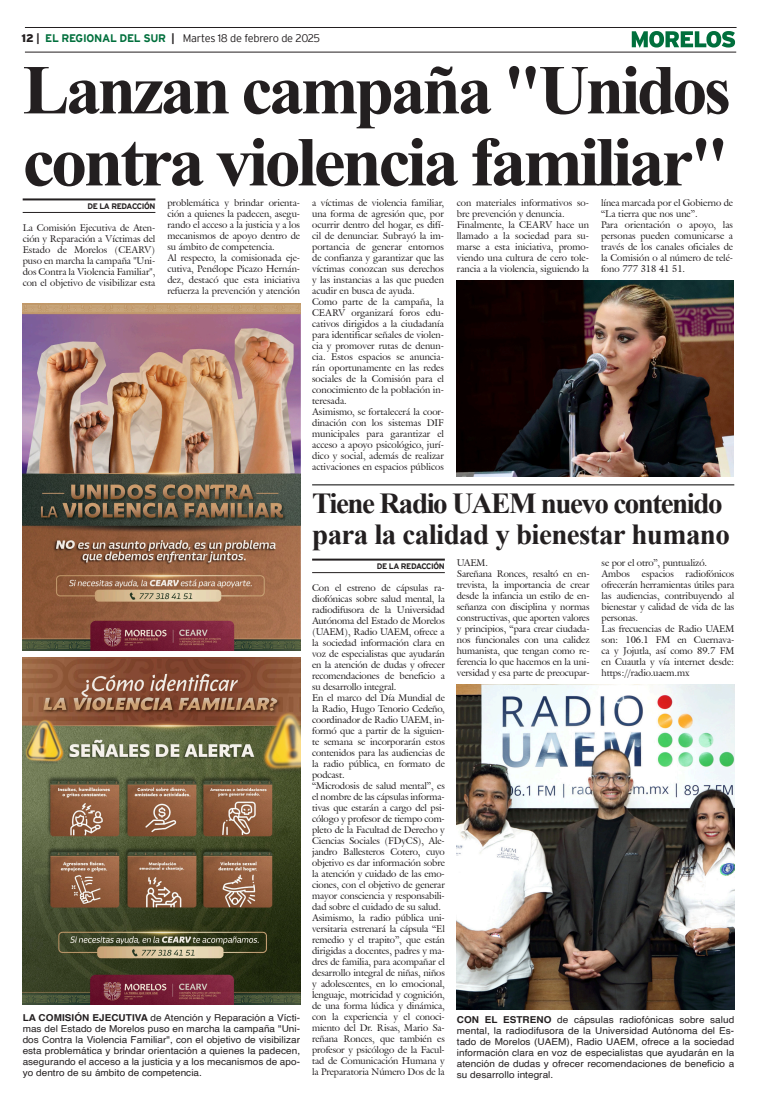
<style>
.page{position:relative;width:757px;height:1106px;background:#fff}
.page>*{position:absolute;margin:0;border:0;box-sizing:border-box;transform-origin:0 0}
.Cabeza_01{font:700 70px "Times New Roman";letter-spacing:-.05em;color:#231f20}
.Cabeza_02{font:700 29px "Times New Roman";letter-spacing:-.035em;color:#231f20}
.t1{font:300 11px "Interstate";letter-spacing:-.025em;color:#231f20}
.t2{font:9.5px/11px "Galliard IT Cby BT";color:#231f20;text-align:justify}
.Pie_de_foto{font:9.5px/11px "Helvetica";letter-spacing:.005em;color:#231f20;text-align:justify;scale:1.05 1}
.t3{font:700 8px "Interstate";letter-spacing:-.05em;color:#231f20}
.s1{font-weight:900}
.s2{font-weight:700}
.s3{font-weight:700;color:#006f3c}
</style>
<div class="page">
<hr style="left:25px;top:27px;width:711px;height:1px;background:#231f20">
<hr style="left:25px;top:52px;width:711px;height:1px;background:#231f20">
<svg style="left:632px;top:31px;width:103px;height:17px"></svg>
<hr style="left:23px;top:198px;width:132px;height:2px;background:#231f20">
<hr style="left:23px;top:212px;width:132px;height:1px;background:#231f20">
<hr style="left:312px;top:558px;width:133px;height:2px;background:#231f20">
<hr style="left:312px;top:572px;width:133px;height:1px;background:#231f20">
<hr style="left:312px;top:484px;width:422px;height:1px;background:#000">
<img style="left:23px;top:303px;width:277px;height:347px">
<img style="left:23px;top:657px;width:277px;height:347px">
<img style="left:456px;top:280px;width:277px;height:197px">
<img style="left:456px;top:685px;width:278px;height:324px">
<p class="t1" style="left:21px;top:32px;width:300px"><span class="s1">12</span> <span class="s2">|</span> <span class="s3">EL REGIONAL DEL SUR</span> <span class="s2">|</span> Martes 18 de febrero de 2025</p>
<p class="Cabeza_01" style="left:23px;top:39px;width:710px">Lanzan campaña "Unidos</p>
<p class="Cabeza_01" style="left:23px;top:111px;width:708px">contra violencia familiar"</p>
<p class="t3" style="left:87px;top:202px;width:69px">DE LA REDACCIÓN</p>
<p class="t2" style="left:167px;top:197px;width:134px">problemática y brindar orienta&shy;ción a quienes la padecen, asegu&shy;rando el acceso a la justicia y a los mecanismos de apoyo dentro de su ámbito de competencia.</p>
<p class="t2" style="left:167px;top:252px;width:134px">Al respecto, la comisionada eje&shy;cutiva, Penélope Picazo Hernán&shy;dez, destacó que esta iniciativa refuerza la prevención y atención</p>
<p class="t2" style="left:312px;top:197px;width:133px">a víctimas de violencia familiar, una forma de agresión que, por ocurrir dentro del hogar, es difí&shy;cil de denunciar. Subrayó la im&shy;portancia de generar entornos de confianza y garantizar que las víctimas conozcan sus derechos y las instancias a las que pueden acudir en busca de ayuda.</p>
<p class="t2" style="left:312px;top:296px;width:133px">Como parte de la campaña, la CEARV organizará foros edu&shy;cativos dirigidos a la ciudadanía para identificar señales de violen&shy;cia y promover rutas de denun&shy;cia. Estos espacios se anuncia&shy;rán oportunamente en las redes sociales de la Comisión para el conocimiento de la población in&shy;teresada.</p>
<p class="t2" style="left:312px;top:406px;width:133px">Asimismo, se fortalecerá la coor&shy;dinación con los sistemas DIF municipales para garantizar el acceso a apoyo psicológico, jurí&shy;dico y social, además de realizar activaciones en espacios públicos</p>
<p class="t2" style="left:601px;top:197px;width:134px">línea marcada por el Gobierno de “La tierra que nos une”.</p>
<p class="t2" style="left:601px;top:219px;width:134px">Para orientación o apoyo, las personas pueden comunicarse a través de los canales oficiales de la Comisión o al número de telé&shy;fono 777 318 41 51.</p>
<p class="t2" style="left:457px;top:197px;width:134px">con materiales informativos so&shy;bre prevención y denuncia.</p>
<p class="t2" style="left:457px;top:219px;width:134px">Finalmente, la CEARV hace un llamado a la sociedad para su&shy;marse a esta iniciativa, promo&shy;viendo una cultura de cero tole&shy;rancia a la violencia, siguiendo la</p>
<p class="t2" style="left:23px;top:222px;width:134px">La Comisión Ejecutiva de Aten&shy;ción y Reparación a Víctimas del Estado de Morelos (CEARV) puso en marcha la campaña "Uni&shy;dos Contra la Violencia Familiar", con el objetivo de visibilizar esta</p>
<p class="Pie_de_foto" style="left:23px;top:1012px;width:266px"><span class="s2">LA COMISIÓN EJECUTIVA</span> de Atención y Reparación a Vícti&shy;mas del Estado de Morelos puso en marcha la campaña "Uni&shy;dos Contra la Violencia Familiar", con el objetivo de visibilizar esta problemática y brindar orientación a quienes la padecen, asegurando el acceso a la justicia y a los mecanismos de apo&shy;yo dentro de su ámbito de competencia.</p>
<p class="Cabeza_02" style="left:312px;top:482px;width:412px">Tiene Radio UAEM nuevo contenido</p>
<p class="Cabeza_02" style="left:312px;top:513px;width:419px">para la calidad y bienestar humano</p>
<p class="t3" style="left:377px;top:562px;width:69px">DE LA REDACCIÓN</p>
<p class="t2" style="left:457px;top:557px;width:33px">UAEM.</p>
<p class="t2" style="left:457px;top:568px;width:134px">Sareñana Ronces, resaltó en en&shy;trevista, la importancia de crear desde la infancia un estilo de en&shy;señanza con disciplina y normas constructivas, que aporten valores y principios, “para crear ciudada&shy;nos funcionales con una calidez humanista, que tengan como re&shy;ferencia lo que hacemos en la uni&shy;versidad y esa parte de preocupar-</p>
<p class="t2" style="left:601px;top:557px;width:107px">se por el otro”, puntualizó.</p>
<p class="t2" style="left:601px;top:568px;width:134px">Ambos espacios radiofónicos ofrecerán herramientas útiles para las audiencias, contribuyendo al bienestar y calidad de vida de las personas.</p>
<p class="t2" style="left:601px;top:623px;width:134px">Las frecuencias de Radio UAEM son: 106.1 FM en Cuernava&shy;ca y Jojutla, así como 89.7 FM en Cuautla y vía internet desde: https://radio.uaem.mx</p>
<p class="t2" style="left:312px;top:582px;width:134px">Con el estreno de cápsulas ra&shy;diofónicas sobre salud mental, la radiodifusora de la Universidad Autónoma del Estado de Morelos (UAEM), Radio UAEM, ofrece a la sociedad información clara en voz de especialistas que ayudarán en la atención de dudas y ofrecer recomendaciones de beneficio a su desarrollo integral.</p>
<p class="t2" style="left:312px;top:692px;width:134px">En el marco del Día Mundial de la Radio, Hugo Tenorio Cedeño, coordinador de Radio UAEM, in&shy;formó que a partir de la siguien&shy;te semana se incorporarán estos contenidos para las audiencias de la radio pública, en formato de podcast.</p>
<p class="t2" style="left:312px;top:780px;width:134px">“Microdosis de salud mental”, es el nombre de las cápsulas informa&shy;tivas que estarán a cargo del psi&shy;cólogo y profesor de tiempo com&shy;pleto de la Facultad de Derecho y Ciencias Sociales (FDyCS), Ale&shy;jandro Ballesteros Cotero, cuyo objetivo es dar información sobre la atención y cuidado de las emo&shy;ciones, con el objetivo de generar mayor consciencia y responsabili&shy;dad sobre el cuidado de su salud.</p>
<p class="t2" style="left:312px;top:912px;width:134px">Asimismo, la radio pública uni&shy;versitaria estrenará la cápsula “El remedio y el trapito”, que están dirigidas a docentes, padres y ma&shy;dres de familia, para acompañar el desarrollo integral de niñas, niños y adolescentes, en lo emocional, lenguaje, motricidad y cognición, de una forma lúdica y dinámica, con la experiencia y el conoci&shy;miento del Dr. Risas, Mario Sa&shy;reñana Ronces, que también es profesor y psicólogo de la Facul&shy;tad de Comunicación Humana y la Preparatoria Número Dos de la</p>
<p class="Pie_de_foto" style="left:457px;top:1014px;width:266px"><span class="s2">CON EL ESTRENO</span> de cápsulas radiofónicas sobre salud mental, la radiodifusora de la Universidad Autónoma del Es&shy;tado de Morelos (UAEM), Radio UAEM, ofrece a la sociedad información clara en voz de especialistas que ayudarán en la atención de dudas y ofrecer recomendaciones de beneficio a su desarrollo integral.</p>
</div>
